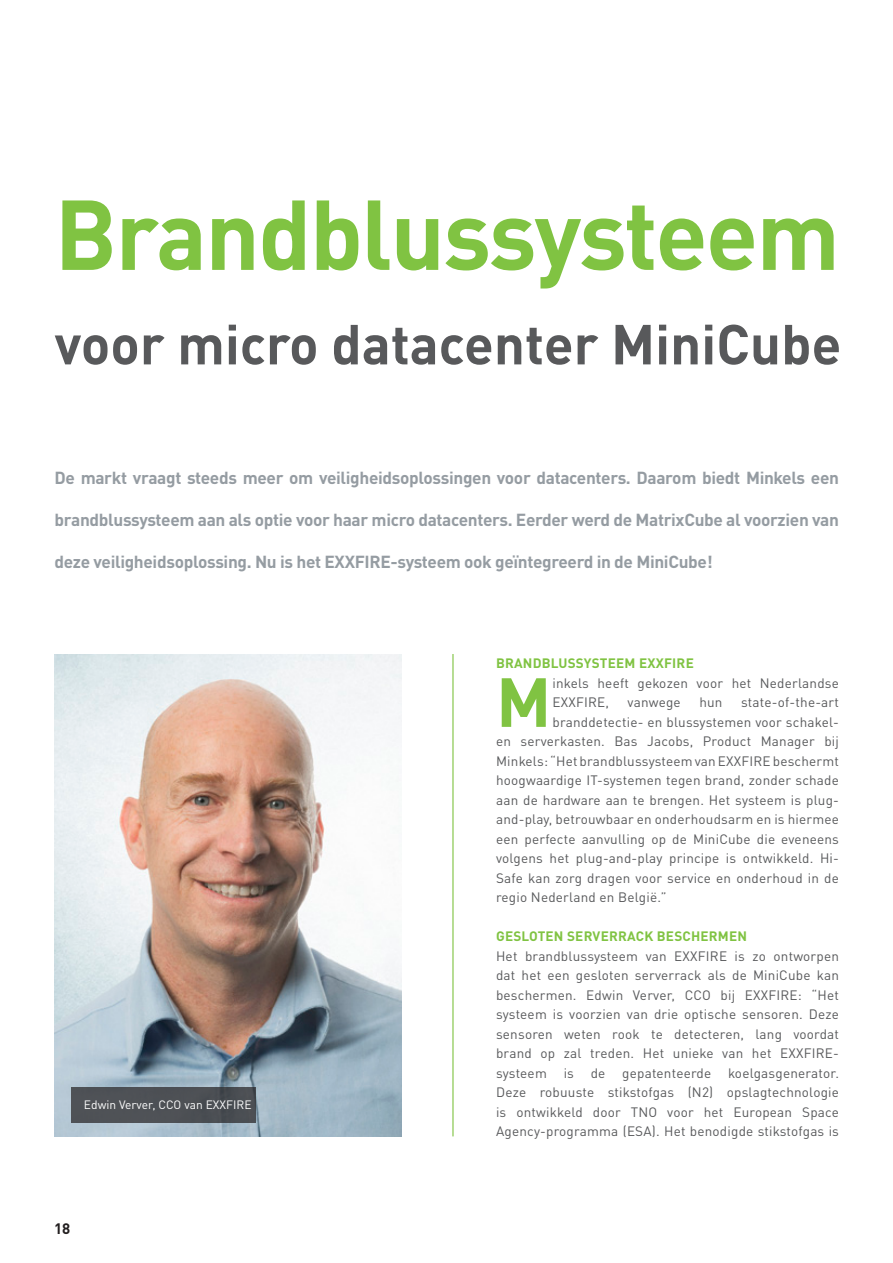
<style>
.page{position:relative;width:893px;height:1263px;background:#fff}
.page>*{position:absolute;margin:0;border:0;box-sizing:border-box;transform-origin:0 0}
.t1{font:700 97.5px "DIN Pro";letter-spacing:-.02em;color:#80c342}
.t2{font:700 68.25px "DIN Pro";color:#80c342}
.t3{font:700 55.5px "DIN Pro";color:#58595b}
.t4{font:700 17.25px "DIN Pro";letter-spacing:-.02em;color:#959ca2}
.t5{font:700 15px "DIN Pro";color:#231f20}
.t6{font:13.5px/19.5px "DIN Pro";letter-spacing:.015em;color:#58595b}
.t7{font:700 13.5px "DIN Pro";letter-spacing:.015em;color:#80c342}
.t8{font:12px "DIN Pro";color:#fff}
</style>
<div class="page">
<hr style="left:452px;top:654px;width:2px;height:482px;background:#80c342">
<img style="left:54px;top:654px;width:348px;height:482px">
<div style="left:71px;top:1087px;width:184px;height:36px;background:#4e5156"></div>
<h1 class="t1" style="left:54px;top:153px;width:787px">Brandblussysteem</h1>
<h3 class="t3" style="left:54px;top:298px;width:788px">voor micro datacenter MiniCube</h3>
<p class="t4" style="left:54px;top:463px;width:786px">De markt vraagt steeds meer om veiligheidsoplossingen voor datacenters. Daarom biedt Minkels een</p>
<p class="t4" style="left:54px;top:505px;width:786px">brandblussysteem aan als optie voor haar micro datacenters. Eerder werd de MatrixCube al voorzien van</p>
<p class="t4" style="left:54px;top:547px;width:660px">deze veiligheidsoplossing. Nu is het EXXFIRE-systeem ook geïntegreerd in de MiniCube!</p>
<p class="t8" style="left:84px;top:1095px;width:169px">Edwin Verver, CCO van EXXFIRE</p>
<p class="t5" style="left:54px;top:1216px;width:18px">18</p>
<p class="t7" style="left:496px;top:652px;width:199px">BRANDBLUSSYSTEEM EXXFIRE</p>
<h2 class="t2" style="left:496px;top:645px;width:57px">M</h2>
<p class="t6" style="left:552px;top:672px;width:288px">inkels heeft gekozen voor het Nederlandse<br>EXXFIRE,</p>
<p class="t6" style="left:628px;top:691px;width:55px">vanwege</p>
<p class="t6" style="left:699px;top:691px;width:25px">hun</p>
<p class="t6" style="left:741px;top:691px;width:99px">state-of-the-art</p>
<p class="t6" style="left:552px;top:711px;width:288px">branddetectie- en blussystemen voor schakel-</p>
<p class="t6" style="left:496px;top:730px;width:344px">en serverkasten. Bas Jacobs, Product Manager bij</p>
<p class="t6" style="left:496px;top:750px;width:344px">Minkels: “Het brandblussysteem van EXXFIRE beschermt</p>
<p class="t6" style="left:496px;top:769px;width:344px">hoogwaardige IT-systemen tegen brand, zonder schade</p>
<p class="t6" style="left:496px;top:789px;width:344px">aan de hardware aan te brengen. Het systeem is plug-</p>
<p class="t6" style="left:496px;top:808px;width:344px">and-play, betrouwbaar en onderhoudsarm en is hiermee</p>
<p class="t6" style="left:496px;top:828px;width:344px">een perfecte aanvulling op de MiniCube die eveneens</p>
<p class="t6" style="left:496px;top:847px;width:344px">volgens het plug-and-play principe is ontwikkeld. Hi-</p>
<p class="t6" style="left:496px;top:867px;width:344px">Safe kan zorg dragen voor service en onderhoud in de</p>
<p class="t6" style="left:496px;top:886px;width:172px">regio Nederland en België.”</p>
<p class="t7" style="left:496px;top:925px;width:252px">GESLOTEN SERVERRACK BESCHERMEN</p>
<p class="t6" style="left:496px;top:945px;width:344px;text-align:justify">Het brandblussysteem van EXXFIRE is zo ontworpen dat het een gesloten serverrack als de MiniCube kan beschermen. Edwin Verver, CCO bij EXXFIRE: “Het systeem is voorzien van drie optische sensoren. Deze sensoren weten rook te detecteren, lang voordat brand op zal treden. Het unieke van het EXXFIRE&shy;systeem is de gepatenteerde koelgasgenerator.<br>Deze robuuste stikstofgas (N2) opslagtechnologie is ontwikkeld door TNO voor het European Space Agency-programma (ESA). Het benodigde stikstofgas is</p>
</div>
